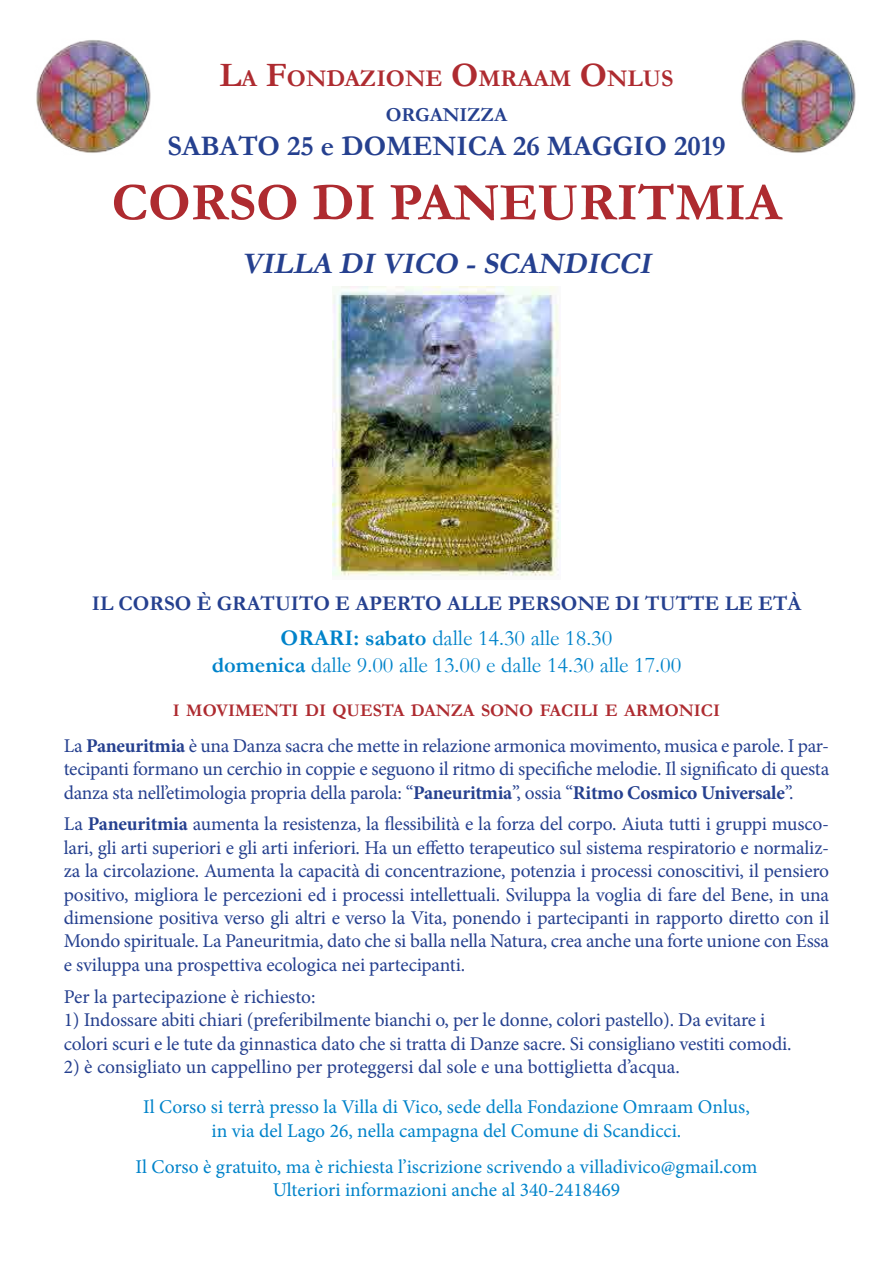
<style>
.page{position:relative;width:893px;height:1263px;background:#fff}
.page>*{position:absolute;margin:0;border:0;box-sizing:border-box;transform-origin:0 0}
.t1{font:700 54px "Garamond";color:#ae2b30}
.t2{font:italic 700 30px "Garamond";color:#25408f}
.t3{font:700 28.5px "Garamond";color:#25408f}
.t4{font:700 24.15px "Garamond";color:#ae2b30}
.t5{font:22.5px "Garamond";color:#0083ca}
.t6{font:700 21px "Garamond";color:#25408f}
.t7{font:700 19.95px "Garamond";color:#25408f}
.t8{font:19.5px/23.4px "Minion Pro";letter-spacing:-.01em;color:#25408f;text-align:justify}
.t9{font:19.5px "Minion Pro";color:#0083ca}
.t10{font:700 17.85px "Garamond";color:#ae2b30}
.s1{font-size:34.5px}
.s2{font-weight:700}
</style>
<div class="page">
<img style="left:333px;top:287px;width:227px;height:289px">
<img style="left:36px;top:40px;width:115px;height:113px">
<img style="left:741px;top:40px;width:115px;height:113px">
<p class="t4" style="left:219px;top:62px;width:456px"><span class="s1">L</span>A <span class="s1">F</span>ONDAZIONE <span class="s1">O</span>MRAAM <span class="s1">O</span>NLUS</p>
<p class="t7" style="left:386px;top:101px;width:123px">ORGANIZZA</p>
<p class="t3" style="left:167px;top:126px;width:560px">SABATO 25 e DOMENICA 26 MAGGIO 2019</p>
<p class="t1" style="left:112px;top:166px;width:671px">CORSO DI PANEURITMIA</p>
<p class="t2" style="left:242px;top:243px;width:418px">VILLA DIVICO -SCANDICCI</p>
<p class="t6" style="left:92px;top:589px;width:711px">IL CORSO È GRATUITO E APERTO ALLE PERSONE DI TUTTE LE ETÀ</p>
<p class="t5" style="left:281px;top:623px;width:333px"><span class="s2">ORARI: sabato</span> dalle 14.30 alle 18.30</p>
<p class="t5" style="left:212px;top:650px;width:471px"><span class="s2">domenica</span> dalle 9.00 alle 13.00 e dalle 14.30 alle 17.00</p>
<p class="t10" style="left:173px;top:698px;width:549px">I MOVIMENTI DI QUESTA DANZA SONO FACILI E ARMONICI</p>
<p class="t8" style="left:64px;top:734px;width:767px">La <span class="s2">Paneuritmia</span> è una Danza sacra che mette in relazione armonica movimento, musica e parole. I par&shy;tecipanti formano un cerchio in coppie e seguono il ritmo di specifiche melodie. Il significato di questa danza sta nell’etimologia propria della parola: “<span class="s2">Paneuritmia</span>”, ossia “<span class="s2">Ritmo Cosmico Universale</span>”.</p>
<p class="t8" style="left:64px;top:812px;width:767px">La <span class="s2">Paneuritmia</span> aumenta la resistenza, la flessibilità e la forza del corpo. Aiuta tutti i gruppi musco&shy;lari, gli arti superiori e gli arti inferiori. Ha un effetto terapeutico sul sistema respiratorio e normaliz&shy;za la circolazione. Aumenta la capacità di concentrazione, potenzia i processi conoscitivi, il pensiero positivo, migliora le percezioni ed i processi intellettuali. Sviluppa la voglia di fare del Bene, in una dimensione positiva verso gli altri e verso la Vita, ponendo i partecipanti in rapporto diretto con il Mondo spirituale. La Paneuritmia, dato che si balla nella Natura, crea anche una forte unione con Essa e sviluppa una prospettiva ecologica nei partecipanti.</p>
<p class="t8" style="left:64px;top:985px;width:253px">Per la partecipazione è richiesto:</p>
<p class="t8" style="left:64px;top:1008px;width:703px">1) Indossare abiti chiari (preferibilmente bianchi o, per le donne, colori pastello). Da evitare i</p>
<p class="t8" style="left:64px;top:1032px;width:729px">colori scuri e le tute da ginnastica dato che si tratta di Danze sacre. Si consigliano vestiti comodi.</p>
<p class="t8" style="left:64px;top:1055px;width:617px">2) è consigliato un cappellino per proteggersi dal sole e una bottiglietta d’acqua.</p>
<p class="t9" style="left:143px;top:1094px;width:608px">Il Corso si terrà presso la Villa di Vico, sede della Fondazione Omraam Onlus,</p>
<p class="t9" style="left:212px;top:1117px;width:471px">in via del Lago 26, nella campagna del Comune di Scandicci.</p>
<p class="t9" style="left:135px;top:1153px;width:624px">Il Corso è gratuito, ma è richiesta l’iscrizione scrivendo a villadivico@gmail.com</p>
<p class="t9" style="left:273px;top:1177px;width:349px">Ulteriori informazioni anche al 340-2418469</p>
</div>
